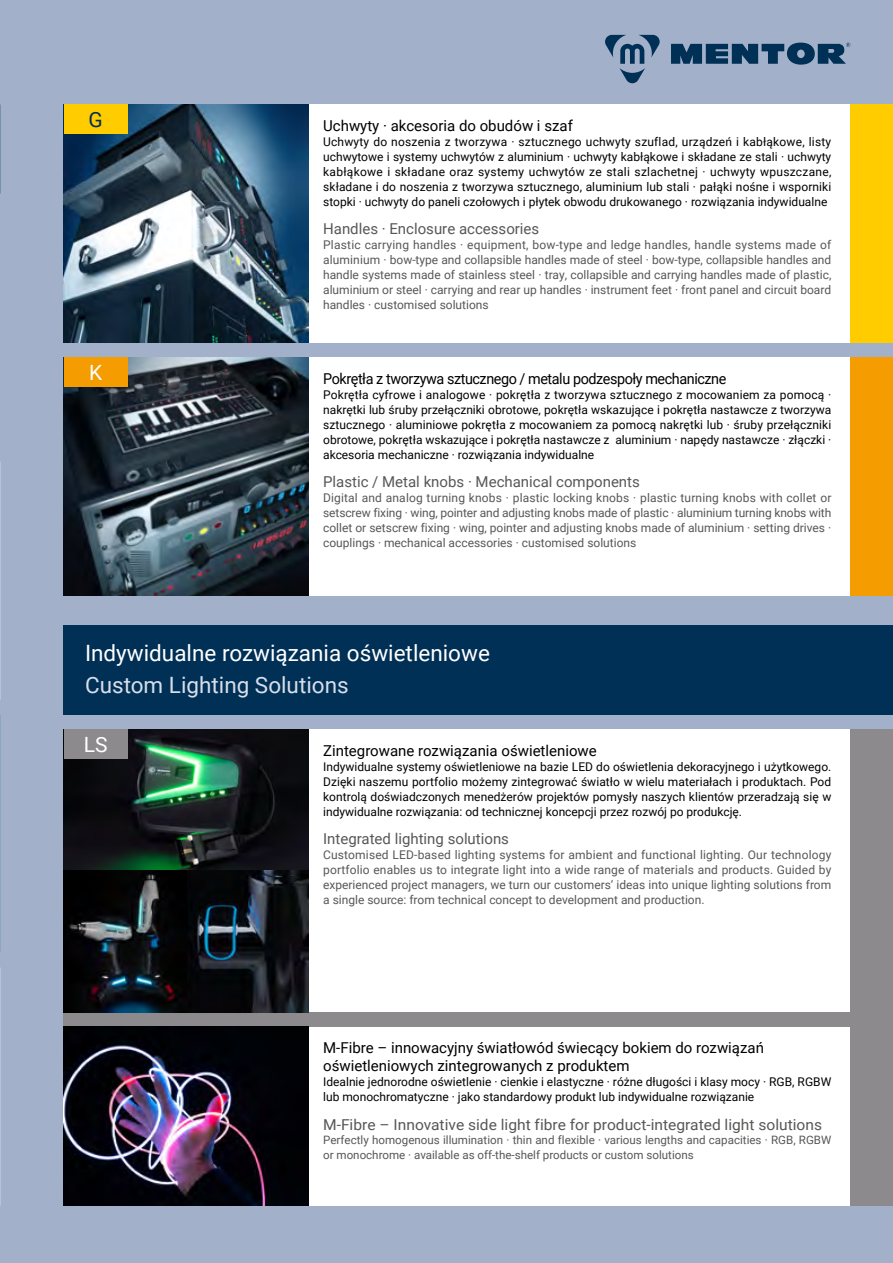
<style>
.page{position:relative;width:893px;height:1263px;background:#a2b1c9}
.page>*{position:absolute;margin:0;border:0;box-sizing:border-box;transform-origin:0 0}
.Subhead{font:22.5px/31.5px "Roboto";color:#fff}
._14_Beschriftung_Lieferprogramm{font:21px "Roboto";color:#fff}
._14_Beschriftung_Lieferprogramm-2{font:21px "Roboto";color:#003056}
._02_Vorschalt_Subline{font:15px/18px "Roboto";color:#000}
._02_Vorschalt_Subline-2{font:15px "Roboto";color:#575756}
._02_Vorschalt_Fließ{font:15px "Roboto";color:#575756;scale:1.04 1}
._02_Vorschalt_Subline-3{font:15px "Roboto";letter-spacing:-.03em;color:#000;scale:.96 1}
._02_Vorschalt_Fließ-2{font:12px/15px "Roboto";color:#000;text-align:justify}
._02_Vorschalt_Fließ-3{font:12px/15px "Roboto";color:#575756;text-align:justify}
._02_Vorschalt_Fließ-4{font:11.55px/14.4px "Roboto";color:#575756}
.s1{color:#d8deea}
</style>
<div class="page">
<div style="left:64px;top:729px;width:829px;height:476px;background:#8d8a8e"></div>
<div style="left:64px;top:625px;width:829px;height:89px;background:#003056"></div>
<div style="left:64px;top:104px;width:829px;height:238px;background:#fff"></div>
<div style="left:64px;top:357px;width:829px;height:238px;background:#fff"></div>
<div style="left:64px;top:729px;width:829px;height:283px;background:#fff"></div>
<div style="left:64px;top:1027px;width:829px;height:178px;background:#fff"></div>
<img style="left:64px;top:104px;width:244px;height:238px">
<img style="left:64px;top:357px;width:244px;height:238px">
<img style="left:64px;top:729px;width:244px;height:142px">
<svg style="left:671px;top:43px;width:179px;height:22px"></svg>
<svg style="left:605px;top:35px;width:55px;height:48px"></svg>
<img style="left:64px;top:871px;width:244px;height:141px">
<img style="left:64px;top:1027px;width:244px;height:178px">
<div style="left:850px;top:104px;width:43px;height:238px;background:#fc0"></div>
<div style="left:850px;top:357px;width:43px;height:238px;background:#f59c00"></div>
<div style="left:64px;top:104px;width:64px;height:30px;background:#fc0"></div>
<div style="left:64px;top:357px;width:64px;height:30px;background:#f59c00"></div>
<div style="left:64px;top:729px;width:64px;height:30px;background:#8d8a8e"></div>
<div style="left:850px;top:729px;width:43px;height:476px;background:#8d8a8e"></div>
<p class="_14_Beschriftung_Lieferprogramm-2" style="left:89px;top:105px;width:16px">G</p>
<p class="_14_Beschriftung_Lieferprogramm" style="left:89px;top:358px;width:15px">K</p>
<p class="_02_Vorschalt_Subline" style="left:323px;top:116px;width:251px">Uchwyty · akcesoria do obudów i szaf</p>
<p class="_02_Vorschalt_Fließ-2" style="left:323px;top:133px;width:510px">Uchwyty do noszenia z tworzywa · sztucznego uchwyty szuflad, urządzeń i kabłąkowe, listy uchwytowe i systemy uchwytów z aluminium · uchwyty kabłąkowe i składane ze stali · uchwyty kabłąkowe i składane oraz systemy uchwytów ze stali szlachetnej · uchwyty wpuszczane, składane i do noszenia z tworzywa sztucznego, aluminium lub stali · pałąki nośne i wsporniki stopki · uchwyty do paneli czołowych i płytek obwodu drukowanego · rozwiązania indywidualne</p>
<p class="_02_Vorschalt_Subline-2" style="left:323px;top:218px;width:218px">Handles · Enclosure accessories</p>
<p class="_02_Vorschalt_Fließ-3" style="left:323px;top:237px;width:510px">Plastic carrying handles · equipment, bow-type and ledge handles, handle systems made of aluminium · bow-type and collapsible handles made of steel · bow-type, collapsible handles and handle systems made of stainless steel · tray, collapsible and carrying handles made of plastic, aluminium or steel · carrying and rear up handles · instrument feet · front panel and circuit board handles · customised solutions</p>
<p class="_02_Vorschalt_Subline-3" style="left:323px;top:368px;width:421px">Pokrętła z tworzywa sztucznego / metalu podzespoły mechaniczne</p>
<p class="_02_Vorschalt_Fließ-2" style="left:323px;top:386px;width:510px">Pokrętła cyfrowe i analogowe · pokrętła z tworzywa sztucznego z mocowaniem za pomocą · nakrętki lub śruby przełączniki obrotowe, pokrętła wskazujące i pokrętła nastawcze z tworzywa sztucznego · aluminiowe pokrętła z mocowaniem za pomocą nakrętki lub · śruby przełączniki obrotowe, pokrętła wskazujące i pokrętła nastawcze z aluminium · napędy nastawcze · złączki · akcesoria mechaniczne · rozwiązania indywidualne</p>
<p class="_02_Vorschalt_Subline-2" style="left:323px;top:471px;width:318px">Plastic / Metal knobs · Mechanical components</p>
<p class="_02_Vorschalt_Fließ-3" style="left:323px;top:490px;width:510px">Digital and analog turning knobs · plastic locking knobs · plastic turning knobs with collet or setscrew fixing · wing, pointer and adjusting knobs made of plastic · aluminium turning knobs with collet or setscrew fixing · wing, pointer and adjusting knobs made of aluminium · setting drives · couplings · mechanical accessories · customised solutions</p>
<p class="Subhead" style="left:85px;top:637px;width:406px">Indywidualne rozwiązania oświetleniowe<br><span class="s1">Custom Lighting Solutions</span></p>
<p class="_14_Beschriftung_Lieferprogramm" style="left:84px;top:730px;width:25px">LS</p>
<p class="_02_Vorschalt_Subline" style="left:323px;top:741px;width:275px">Zintegrowane rozwiązania oświetleniowe</p>
<p class="_02_Vorschalt_Fließ-2" style="left:323px;top:758px;width:510px">Indywidualne systemy oświetleniowe na bazie LED do oświetlenia dekoracyjnego i użytkowego.<br>Dzięki naszemu portfolio możemy zintegrować światło w wielu materiałach i produktach. Pod kontrolą doświadczonych menedżerów projektów pomysły naszych klientów przeradzają się w indywidualne rozwiązania: od technicznej koncepcji przez rozwój po produkcję.</p>
<p class="_02_Vorschalt_Subline-2" style="left:323px;top:828px;width:187px">Integrated lighting solutions</p>
<p class="_02_Vorschalt_Fließ-3" style="left:323px;top:847px;width:510px">Customised LED-based lighting systems for ambient and functional lighting. Our technology portfolio enables us to integrate light into a wide range of materials and products. Guided by experienced project managers, we turn our customers‘ ideas into unique lighting solutions from a single source: from technical concept to development and production.</p>
<p class="_02_Vorschalt_Subline" style="left:323px;top:1038px;width:442px">M-Fibre – innowacyjny światłowód świecący bokiem do rozwiązań oświetleniowych zintegrowanych z produktem</p>
<p class="_02_Vorschalt_Fließ-2" style="left:323px;top:1074px;width:510px">Idealnie jednorodne oświetlenie · cienkie i elastyczne · różne długości i klasy mocy · RGB, RGBW lub monochromatyczne · jako standardowy produkt lub indywidualne rozwiązanie</p>
<p class="_02_Vorschalt_Fließ" style="left:323px;top:1114px;width:481px">M-Fibre – Innovative side light fibre for product-integrated light solutions</p>
<p class="_02_Vorschalt_Fließ-4" style="left:323px;top:1133px;width:510px">Perfectly homogenous illumination · thin and flexible · various lengths and capacities · RGB, RGBW or monochrome · available as off-the-shelf products or custom solutions</p>
</div>
